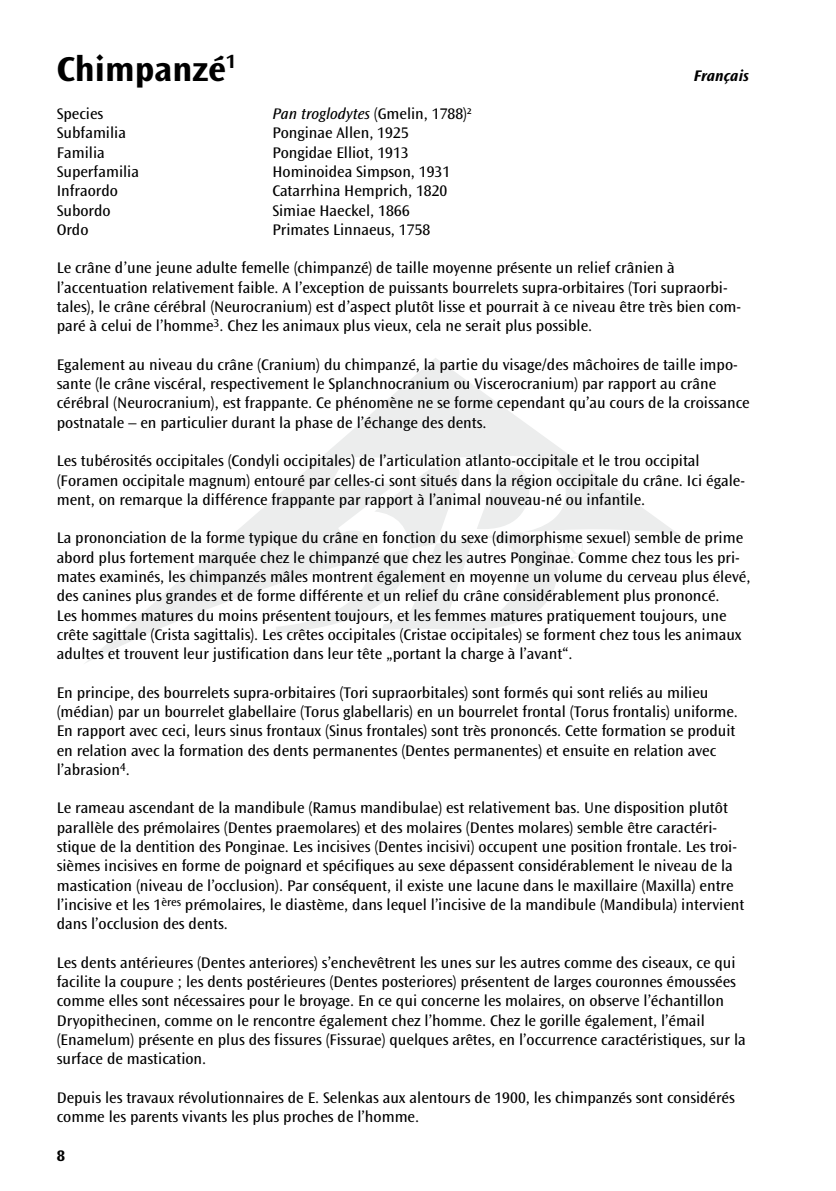
<style>
.page{position:relative;width:836px;height:1191px;background:#fff}
.page>*{position:absolute;margin:0;border:0;box-sizing:border-box;transform-origin:0 0}
.t1{font:36.2px "Perpetua";color:#eceded}
.t2{font:700 36px "Ocean Sans Std";color:#000}
.t3{font:16px/19.2px "Ocean Sans Std";color:#000}
.t4{font:italic 16px "Ocean Sans Std";color:#000}
.t5{font:italic 700 16px "Ocean Sans Std";color:#000}
.t6{font:700 16px "Ocean Sans Std";color:#000}
.s1{font-style:normal}
</style>
<div class="page">
<svg style="left:85px;top:358px;width:594px;height:305px"></svg>
<svg style="left:276px;top:456px;width:289px;height:177px"></svg>
<h2 class="t2" style="left:57px;top:49px;width:181px">Chimpanzé<sup>1</sup></h2>
<p class="t5" style="left:693px;top:66px;width:57px">Français</p>
<p class="t3" style="left:57px;top:104px;width:48px">Species</p>
<p class="t4" style="left:272px;top:105px;width:200px">Pan troglodytes <span class="s1">(Gmelin, 1788)²</span></p>
<p class="t3" style="left:57px;top:124px;width:71px">Subfamilia</p>
<p class="t3" style="left:272px;top:124px;width:138px">Ponginae Allen, 1925</p>
<p class="t3" style="left:57px;top:143px;width:50px">Familia</p>
<p class="t3" style="left:272px;top:143px;width:138px">Pongidae Elliot, 1913</p>
<p class="t3" style="left:57px;top:162px;width:84px">Superfamilia</p>
<p class="t3" style="left:272px;top:162px;width:179px">Hominoidea Simpson, 1931</p>
<p class="t3" style="left:57px;top:182px;width:63px">Infraordo</p>
<p class="t3" style="left:272px;top:182px;width:176px">Catarrhina Hemprich, 1820</p>
<p class="t3" style="left:57px;top:201px;width:55px">Subordo</p>
<p class="t3" style="left:272px;top:201px;width:139px">Simiae Haeckel, 1866</p>
<p class="t3" style="left:57px;top:220px;width:33px">Ordo</p>
<p class="t3" style="left:272px;top:220px;width:159px">Primates Linnaeus, 1758</p>
<p class="t3" style="left:57px;top:259px;width:685px">Le crâne d’une jeune adulte femelle (chimpanzé) de taille moyenne présente un relief crânien à l’accentuation relativement faible. A l’exception de puissants bourrelets supra-orbitaires (Tori supraorbi&shy;tales), le crâne cérébral (Neurocranium) est d’aspect plutôt lisse et pourrait à ce niveau être très bien com&shy;paré à celui de l’homme<sup>3</sup>. Chez les animaux plus vieux, cela ne serait plus possible.</p>
<p class="t3" style="left:57px;top:355px;width:694px">Egalement au niveau du crâne (Cranium) du chimpanzé, la partie du visage/des mâchoires de taille impo&shy;sante (le crâne viscéral, respectivement le Splanchnocranium ou Viscerocranium) par rapport au crâne cérébral (Neurocranium), est frappante. Ce phénomène ne se forme cependant qu’au cours de la croissance postnatale – en particulier durant la phase de l’échange des dents.</p>
<p class="t3" style="left:57px;top:451px;width:689px">Les tubérosités occipitales (Condyli occipitales) de l’articulation atlanto-occipitale et le trou occipital (Foramen occipitale magnum) entouré par celles-ci sont situés dans la région occipitale du crâne. Ici égale&shy;ment, on remarque la différence frappante par rapport à l’animal nouveau-né ou infantile.</p>
<p class="t3" style="left:57px;top:529px;width:694px">La prononciation de la forme typique du crâne en fonction du sexe (dimorphisme sexuel) semble de prime abord plus fortement marquée chez le chimpanzé que chez les autres Ponginae. Comme chez tous les pri&shy;mates examinés, les chimpanzés mâles montrent également en moyenne un volume du cerveau plus élevé, des canines plus grandes et de forme différente et un relief du crâne considérablement plus prononcé.<br>Les hommes matures du moins présentent toujours, et les femmes matures pratiquement toujours, une crête sagittale (Crista sagittalis). Les crêtes occipitales (Cristae occipitales) se forment chez tous les animaux adultes et trouvent leur justification dans leur tête „portant la charge à l’avant“.</p>
<p class="t3" style="left:57px;top:683px;width:682px">En principe, des bourrelets supra-orbitaires (Tori supraorbitales) sont formés qui sont reliés au milieu (médian) par un bourrelet glabellaire (Torus glabellaris) en un bourrelet frontal (Torus frontalis) uniforme.<br>En rapport avec ceci, leurs sinus frontaux (Sinus frontales) sont très prononcés. Cette formation se produit en relation avec la formation des dents permanentes (Dentes permanentes) et ensuite en relation avec l’abrasion<sup>4</sup>.</p>
<p class="t3" style="left:57px;top:798px;width:688px">Le rameau ascendant de la mandibule (Ramus mandibulae) est relativement bas. Une disposition plutôt parallèle des prémolaires (Dentes praemolares) et des molaires (Dentes molares) semble être caractéri&shy;stique de la dentition des Ponginae. Les incisives (Dentes incisivi) occupent une position frontale. Les troi&shy;sièmes incisives en forme de poignard et spécifiques au sexe dépassent considérablement le niveau de la mastication (niveau de l’occlusion). Par conséquent, il existe une lacune dans le maxillaire (Maxilla) entre l’incisive et les 1<sup>ères</sup> prémolaires, le diastème, dans lequel l’incisive de la mandibule (Mandibula) intervient dans l’occlusion des dents.</p>
<p class="t3" style="left:57px;top:953px;width:690px">Les dents antérieures (Dentes anteriores) s’enchevêtrent les unes sur les autres comme des ciseaux, ce qui facilite la coupure ; les dents postérieures (Dentes posteriores) présentent de larges couronnes émoussées comme elles sont nécessaires pour le broyage. En ce qui concerne les molaires, on observe l’échantillon Dryopithecinen, comme on le rencontre également chez l’homme. Chez le gorille également, l’émail (Enamelum) présente en plus des fissures (Fissurae) quelques arêtes, en l’occurrence caractéristiques, sur la surface de mastication.</p>
<p class="t3" style="left:57px;top:1088px;width:679px">Depuis les travaux révolutionnaires de E. Selenkas aux alentours de 1900, les chimpanzés sont considérés comme les parents vivants les plus proches de l’homme.</p>
<h1 class="t1" style="left:556px;top:529px;width:29px">®</h1>
<p class="t6" style="left:57px;top:1146px;width:10px">8</p>
</div>
